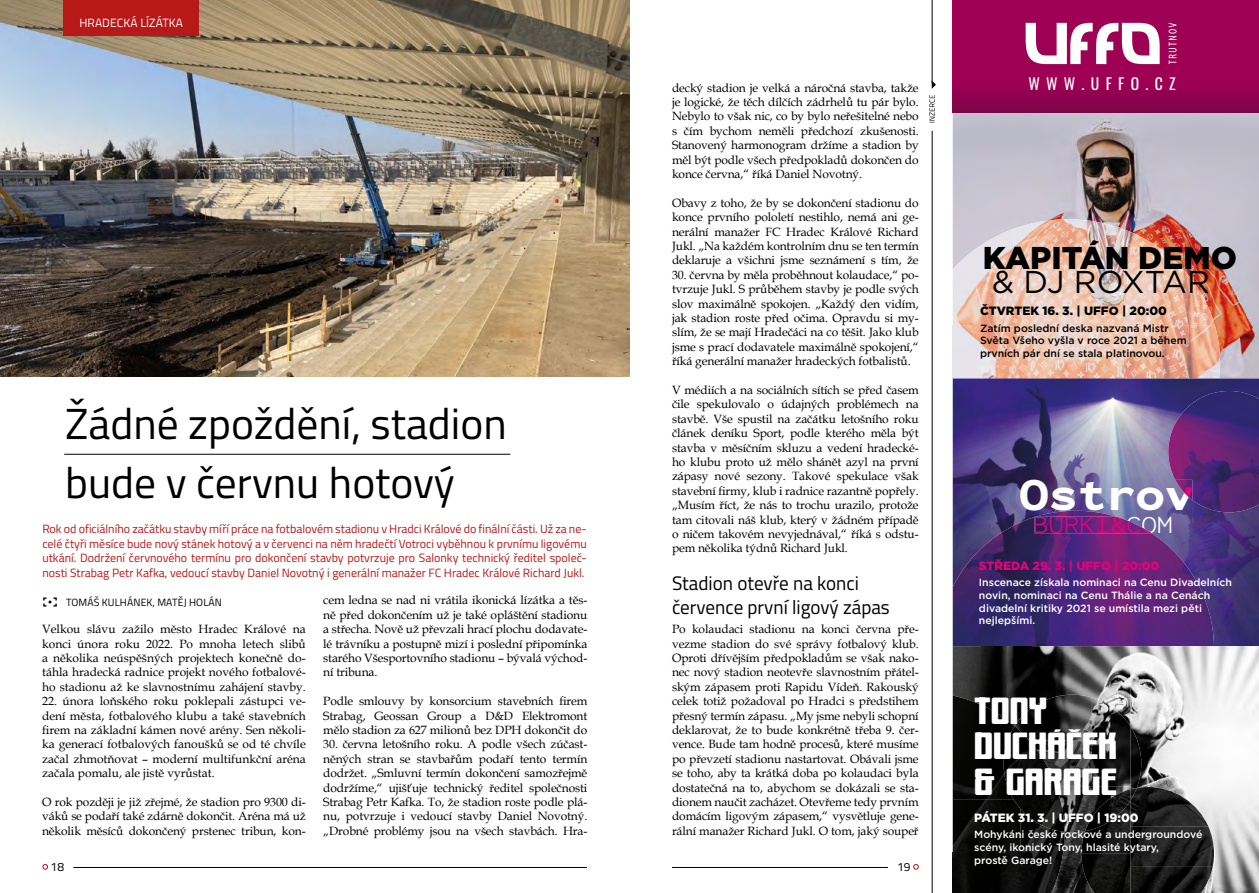
<style>
.page{position:relative;width:1259px;height:893px;background:#fff}
.page>*{position:absolute;margin:0;border:0;box-sizing:border-box;transform-origin:0 0}
.t1{font:48.6px "Inconsolata";color:#fff}
.t2{font:43.5px/58.3px "Titillium Web";color:#000}
.t3{font:33.75px/35.7px "Jetlab Variable";color:#fff}
.t4{font:900 31.5px "Gotham";color:#000}
.t5{font:31.5px "Gotham";letter-spacing:-.02em;color:#000}
.t6{font:19.5px/23.4px "Titillium Web";color:#000}
.t7{font:15.75px "Oswald";letter-spacing:.405em;color:#fff}
.t8{font:12px/14.4px "Book Antiqua";letter-spacing:-.01em;color:#000;text-align:justify}
.t9{font:12px/14.4px "Titillium";color:#b71918;text-align:justify}
.t10{font:900 12px "Gotham";color:#000}
.t11{font:900 12px "Gotham";color:#e6007d}
.t12{font:900 12px "Gotham";color:#fff}
.t13{font:12px "Titillium Web";letter-spacing:.01em;color:#fff}
.t14{font:12px "Titillium Web";color:#000}
.t15{font:500 10.5px/12.6px "Gotham";color:#fff}
.t16{font:500 10.5px/12.6px "Gotham";color:#000}
.t17{font:10.5px "Titillium Web";letter-spacing:.01em;color:#000}
</style>
<div class="page">
<svg style="left:43px;top:864px;width:5px;height:5px"></svg>
<svg style="left:913px;top:864px;width:5px;height:5px"></svg>
<hr style="left:73px;top:867px;width:514px;height:1px;background:#000">
<hr style="left:672px;top:867px;width:216px;height:1px;background:#000">
<svg style="left:43px;top:597px;width:14px;height:10px"></svg>
<hr style="left:64px;top:454px;width:446px;height:1px;background:#000">
<img style="left:0;top:0;width:629px;height:376px">
<div style="left:64px;top:0;width:135px;height:35px;background:#b71918"></div>
<img style="left:952px;top:112px;width:307px;height:534px">
<img style="left:952px;top:224px;width:76px;height:101px">
<img style="left:1028px;top:219px;width:96px;height:106px">
<img style="left:1124px;top:229px;width:91px;height:96px">
<img style="left:952px;top:325px;width:268px;height:54px">
<img style="left:1036px;top:511px;width:80px;height:6px">
<img style="left:952px;top:517px;width:262px;height:129px">
<img style="left:1034px;top:517px;width:117px;height:16px">
<img style="left:1168px;top:391px;width:91px;height:121px">
<img style="left:1175px;top:480px;width:17px;height:20px">
<img style="left:1130px;top:646px;width:129px;height:247px">
<img style="left:952px;top:646px;width:178px;height:51px">
<img style="left:1064px;top:832px;width:17px;height:22px">
<img style="left:1064px;top:854px;width:17px;height:39px">
<img style="left:952px;top:695px;width:62px;height:104px">
<img style="left:952px;top:799px;width:68px;height:94px">
<img style="left:1020px;top:832px;width:44px;height:61px">
<img style="left:1130px;top:787px;width:78px;height:39px">
<img style="left:1130px;top:826px;width:84px;height:40px">
<img style="left:1130px;top:866px;width:82px;height:27px">
<img style="left:1081px;top:832px;width:49px;height:61px">
<img style="left:1130px;top:726px;width:11px;height:63px">
<img style="left:1014px;top:695px;width:77px;height:45px">
<img style="left:1091px;top:697px;width:39px;height:89px">
<img style="left:1053px;top:740px;width:38px;height:46px">
<img style="left:1064px;top:786px;width:66px;height:46px">
<img style="left:1003px;top:726px;width:50px;height:53px">
<img style="left:1005px;top:779px;width:59px;height:53px">
<svg style="left:1130px;top:788px;width:6px;height:13px"></svg>
<img style="left:1085px;top:789px;width:45px;height:42px">
<div style="left:952px;top:0;width:307px;height:112px;background:#9e0054"></div>
<div style="left:952px;top:84px;width:307px;height:28px;background:linear-gradient(to bottom,#9e0054,#7d0547)"></div>
<svg style="left:1168px;top:23px;width:8px;height:41px"></svg>
<svg style="left:1025px;top:23px;width:134px;height:41px"></svg>
<svg style="left:929px;top:95px;width:5px;height:27px"></svg>
<svg style="left:931px;top:80px;width:5px;height:9px"></svg>
<hr style="left:931px;top:0;width:1px;height:83px;background:#000">
<hr style="left:931px;top:131px;width:1px;height:762px;background:#000">
<p class="t13" style="left:79px;top:14px;width:105px">HRADECKÁ LÍZÁTKA</p>
<p class="t8" style="left:672px;top:80px;width:248px">decký stadion je velká a náročná stavba, takže</p>
<h3 class="t7" style="left:1028px;top:69px;width:149px">WWW.UFFO.CZ</h3>
<p class="t8" style="left:672px;top:94px;width:248px">je logické, že těch dílčích zádrhelů tu pár bylo.<br>Nebylo to však nic, co by bylo neřešitelné nebo s čím bychom neměli předchozí zkušenosti.<br>Stanovený harmonogram držíme a stadion by měl být podle všech předpokladů dokončen do konce června,“ říká Daniel Novotný.</p>
<p class="t8" style="left:672px;top:195px;width:248px">Obavy z toho, že by se dokončení stadionu do konce prvního pololetí nestihlo, nemá ani ge&shy;nerální manažer FC Hradec Králové Richard Jukl. „Na každém kontrolním dnu se ten termín deklaruje a všichni jsme seznámení s tím, že</p>
<p class="t8" style="left:672px;top:267px;width:248px">30. června by měla proběhnout kolaudace,“ po&shy;tvrzuje Jukl. S průběhem stavby je podle svých slov maximálně spokojen. „Každý den vidím, jak stadion roste před očima. Opravdu si my&shy;slím, že se mají Hradečáci na co těšit. Jako klub jsme s prací dodavatele maximálně spokojení,“ říká generální manažer hradeckých fotbalistů.</p>
<p class="t8" style="left:672px;top:382px;width:248px">V médiích a na sociálních sítích se před časem čile spekulovalo o údajných problémech na stavbě. Vše spustil na začátku letošního roku článek deníku Sport, podle kterého měla být stavba v měsíčním skluzu a vedení hradecké&shy;ho klubu proto už mělo shánět azyl na první zápasy nové sezony. Takové spekulace však stavební firmy, klub i radnice razantně popřely. „Musím říct, že nás to trochu urazilo, protože tam citovali náš klub, který v žádném případě o ničem takovém nevyjednával,“ říká s odstu&shy;pem několika týdnů Richard Jukl.</p>
<h3 class="t6" style="left:672px;top:571px;width:219px">Stadion otevře na konci července první ligový zápas</h3>
<p class="t8" style="left:672px;top:622px;width:248px">Po kolaudaci stadionu na konci června pře&shy;vezme stadion do své správy fotbalový klub.<br>Oproti dřívějším předpokladům se však nako&shy;nec nový stadion neotevře slavnostním přátel&shy;ským zápasem proti Rapidu Vídeň. Rakouský celek totiž požadoval po Hradci s předstihem přesný termín zápasu. „My jsme nebyli schopní deklarovat, že to bude konkrétně třeba 9. čer&shy;vence. Bude tam hodně procesů, které musíme po převzetí stadionu nastartovat. Obávali jsme se toho, aby ta krátká doba po kolaudaci byla dostatečná na to, abychom se dokázali se sta&shy;dionem naučit zacházet. Otevřeme tedy prvním domácím ligovým zápasem,“ vysvětluje gene&shy;rální manažer Richard Jukl. O tom, jaký soupeř</p>
<h3 class="t4" style="left:982px;top:237px;width:256px">KAPITÁN DEMO</h3>
<h3 class="t5" style="left:992px;top:262px;width:219px">&amp; DJ ROXTAR</h3>
<p class="t10" style="left:980px;top:303px;width:188px">ČTVRTEK 16. 3. | UFFO | 20:00</p>
<p class="t16" style="left:980px;top:322px;width:208px">Zatím poslední deska nazvaná Mistr<br>Světa Všeho vyšla v roce 2021 a během prvních pár dní se stala platinovou.</p>
<h2 class="t2" style="left:65px;top:393px;width:443px">Žádné zpoždění, stadion bude v červnu hotový</h2>
<p class="t9" style="left:42px;top:521px;width:546px">Rok od oficiálního začátku stavby míří práce na fotbalovém stadionu v Hradci Králové do finální části. Už za ne&shy;celé čtyři měsíce bude nový stánek hotový a v červenci na něm hradečtí Votroci vyběhnou k prvnímu ligovému utkání. Dodržení červnového termínu pro dokončení stavby potvrzuje pro Salonky technický ředitel společ&shy;nosti Strabag Petr Kafka, vedoucí stavby Daniel Novotný i generální manažer FC Hradec Králové Richard Jukl.</p>
<h1 class="t1" style="left:1019px;top:462px;width:176px">Ostrov</h1>
<p class="t11" style="left:979px;top:557px;width:182px">STŘEDA 29. 3. | UFFO | 20:00</p>
<p class="t15" style="left:979px;top:576px;width:254px">Inscenace získala nominaci na Cenu Divadelních novin, nominaci na Cenu Thálie a na Cenách divadelní kritiky 2021 se umístila mezi pěti nejlepšími.</p>
<p class="t8" style="left:323px;top:593px;width:266px">cem ledna se nad ni vrátila ikonická lízátka a těs&shy;ně před dokončením už je také opláštění stadionu a střecha. Nově už převzali hrací plochu dodavate&shy;lé trávníku a postupně mizí i poslední připomínka starého Všesportovního stadionu – bývalá východ&shy;ní tribuna.</p>
<p class="t8" style="left:323px;top:694px;width:266px">Podle smlouvy by konsorcium stavebních firem Strabag, Geossan Group a D&amp;D Elektromont mělo stadion za 627 milionů bez DPH dokončit do</p>
<p class="t8" style="left:323px;top:737px;width:266px">30. června letošního roku. A podle všech zúčast&shy;něných stran se stavbařům podaří tento termín dodržet. „Smluvní termín dokončení samozřejmě dodržíme,“ ujišťuje technický ředitel společnosti Strabag Petr Kafka. To, že stadion roste podle plá&shy;nu, potvrzuje i vedoucí stavby Daniel Novotný. „Drobné problémy jsou na všech stavbách. Hra-</p>
<p class="t17" style="left:66px;top:595px;width:157px">TOMÁŠ KULHÁNEK, MATĚJ HOLÁN</p>
<p class="t8" style="left:42px;top:622px;width:265px">Velkou slávu zažilo město Hradec Králové na konci února roku 2022. Po mnoha letech slibů a několika neúspěšných projektech konečně do&shy;táhla hradecká radnice projekt nového fotbalové&shy;ho stadionu až ke slavnostnímu zahájení stavby.</p>
<p class="t8" style="left:42px;top:694px;width:265px">22. února loňského roku poklepali zástupci ve&shy;dení města, fotbalového klubu a také stavebních firem na základní kámen nové arény. Sen několi&shy;ka generací fotbalových fanoušků se od té chvíle začal zhmotňovat – moderní multifunkční aréna začala pomalu, ale jistě vyrůstat.</p>
<p class="t8" style="left:42px;top:794px;width:265px">O rok později je již zřejmé, že stadion pro 9300 di&shy;váků se podaří také zdárně dokončit. Aréna má už několik měsíců dokončený prstenec tribun, kon-</p>
<h3 class="t3" style="left:974px;top:691px;width:144px">TONY<br>DUCHÁČEK &amp; GARAGE</h3>
<p class="t12" style="left:974px;top:809px;width:166px">PÁTEK 31. 3. | UFFO | 19:00</p>
<p class="t15" style="left:974px;top:828px;width:230px">Mohykáni české rockové a undergroundové scény, ikonický Tony, hlasité kytary,<br>prostě Garage!</p>
<p class="t14" style="left:51px;top:858px;width:15px">18</p>
<p class="t14" style="left:897px;top:858px;width:15px">19</p>
</div>
